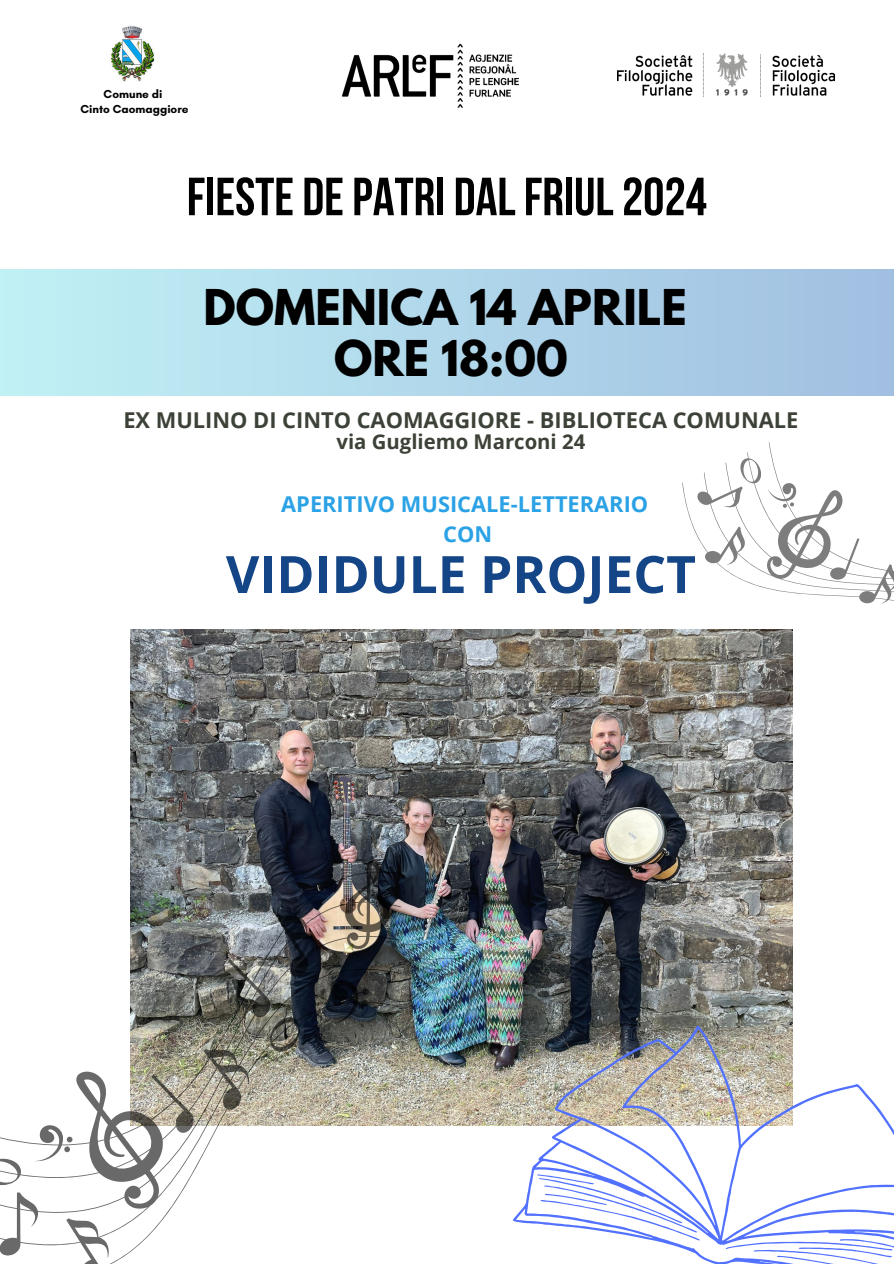
<style>
.page{position:relative;width:894px;height:1264px;background:#fff}
.page>*{position:absolute;margin:0;border:0;box-sizing:border-box;transform-origin:0 0}
.t1{font:700 53.55px "Bebas Neue";color:#000}
.t2{font:700 51.45px "Open Sans";color:#144586}
.t3{font:700 43.65px/50.7px "League Spartan";color:#000;text-align:center}
.t4{font:700 21.75px "Open Sans";color:#3c4237}
.t5{font:700 21.75px/30.2px "Open Sans";color:#2ba2e5;text-align:center}
.t6{font:700 20.25px "Open Sans";color:#3c4237}
.t7{font:700 11.85px "Glacial Indifference";color:#000}
</style>
<div class="page">
<img style="left:109px;top:25px;width:46px;height:56px">
<div style="left:0;top:269px;width:893px;height:127px;background:linear-gradient(to right,#c0f1f4,#a1bfe1)"></div>
<img style="left:617px;top:53px;width:216px;height:43px">
<img style="left:342px;top:43px;width:177px;height:65px">
<img style="left:130px;top:629px;width:661px;height:496px">
<img style="left:512px;top:995px;width:381px;height:268px">
<svg style="left:725px;top:1214px;width:168px;height:49px"></svg>
<svg style="left:536px;top:1171px;width:165px;height:69px"></svg>
<img style="left:0;top:859px;width:401px;height:404px">
<svg style="left:671px;top:360px;width:222px;height:402px"></svg>
<p class="t7" style="left:104px;top:86px;width:60px">Comune di</p>
<p class="t7" style="left:80px;top:102px;width:110px">Cinto Caomaggiore</p>
<h1 class="t1" style="left:187px;top:175px;width:521px">FIESTE DEPATRI DALFRIUL2024</h1>
<h2 class="t3" style="left:203px;top:288px;width:484px">DOMENICA 14 APRILE<br>ORE 18:00</h2>
<h3 class="t4" style="left:123px;top:404px;width:676px">EX MULINO DI CINTO CAOMAGGIORE - BIBLIOTECA COMUNALE</h3>
<h3 class="t6" style="left:336px;top:427px;width:250px">via Gugliemo Marconi 24</h3>
<p class="t5" style="left:281px;top:488px;width:368px">APERITIVO MUSICALE-LETTERARIO<br>CON</p>
<h4 class="t2" style="left:226px;top:538px;width:471px">VIDIDULE PROJECT</h4>
</div>
